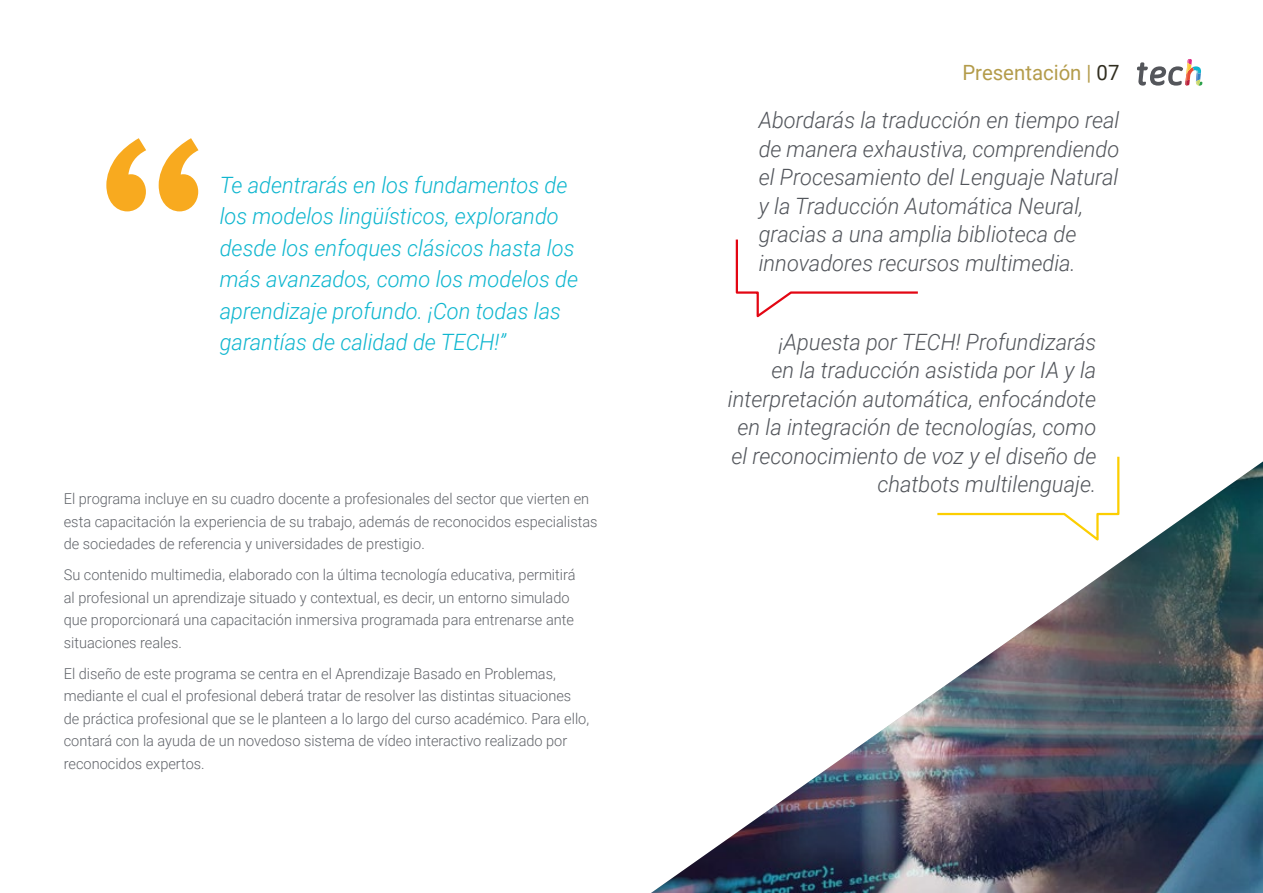
<style>
.page{position:relative;width:1263px;height:893px;background:#fff}
.page>*{position:absolute;margin:0;border:0;box-sizing:border-box;transform-origin:0 0}
.t1{font:italic 300 22.5px/28.5px "Roboto";color:#52555b;text-align:right}
.t2{font:italic 300 22.5px/31.5px "Roboto";color:#0fb6cf}
.t3{font:21px "Roboto";color:#b49c4b}
.t4{font:300 15px/22.5px "Roboto";color:#61646a}
.s1{color:#312e20}
</style>
<div class="page">
<img style="left:651px;top:461px;width:612px;height:432px">
<svg style="left:935px;top:456px;width:185px;height:88px"></svg>
<svg style="left:735px;top:239px;width:183px;height:79px"></svg>
<svg style="left:106px;top:138px;width:92px;height:73px"></svg>
<svg style="left:1137px;top:59px;width:65px;height:27px"></svg>
<h1 class="t2" style="left:220px;top:168px;width:360px">Te adentrarás en los fundamentos de los modelos lingüísticos, explorando desde los enfoques clásicos hasta los más avanzados, como los modelos de aprendizaje profundo. ¡Con todas las garantías de calidad de TECH!”</h1>
<p class="t4" style="left:64px;top:487px;width:535px">El programa incluye en su cuadro docente a profesionales del sector que vierten en esta capacitación la experiencia de su trabajo, además de reconocidos especialistas de sociedades de referencia y universidades de prestigio.</p>
<p class="t4" style="left:64px;top:563px;width:513px">Su contenido multimedia, elaborado con la última tecnología educativa, permitirá al profesional un aprendizaje situado y contextual, es decir, un entorno simulado que proporcionará una capacitación inmersiva programada para entrenarse ante situaciones reales.</p>
<p class="t4" style="left:64px;top:662px;width:527px">El diseño de este programa se centra en el Aprendizaje Basado en Problemas, mediante el cual el profesional deberá tratar de resolver las distintas situaciones de práctica profesional que se le planteen a lo largo del curso académico. Para ello, contará con la ayuda de un novedoso sistema de vídeo interactivo realizado por reconocidos expertos.</p>
<h2 class="t3" style="left:962px;top:57px;width:159px">Presentación | <span class="s1">07</span></h2>
<h1 class="t1" style="left:759px;top:105px;width:362px;text-align:left">Abordarás la traducción en tiempo real de manera exhaustiva, comprendiendo el Procesamiento del Lenguaje Natural y la Traducción Automática Neural, gracias a una amplia biblioteca de innovadores recursos multimedia.</h1>
<h1 class="t1" style="left:728px;top:327px;width:370px">¡Apuesta por TECH! Profundizarás<br>en la traducción asistida por IA y la interpretación automática, enfocándote en la integración de tecnologías, como el reconocimiento de voz y el diseño de chatbots multilenguaje.</h1>
</div>
